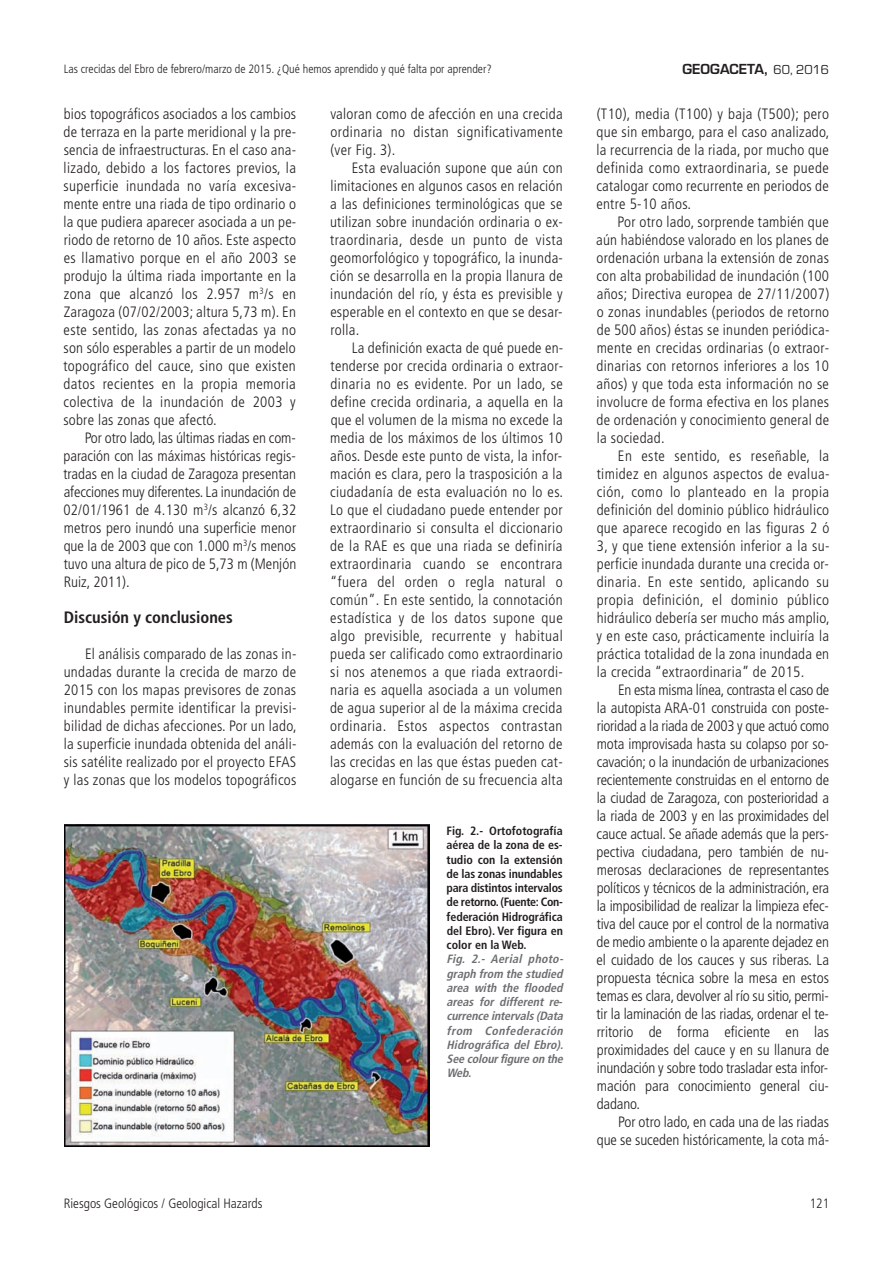
<style>
.page{position:relative;width:893px;height:1263px;background:#fff}
.page>*{position:absolute;margin:0;border:0;box-sizing:border-box;transform-origin:0 0}
.t1{font:700 condensed 16.5px "Frutiger";color:#231f20}
.t2{font:300 condensed 15px/18px "Frutiger LT Std";letter-spacing:.015em;color:#231f20;text-align:justify}
.t3{font:300 condensed 13.5px "Frutiger LT Std";color:#231f20}
.t4{font:600 13.5px "Eurostile";color:#231f20}
.t5{font:700 condensed 12px/14.2px "Frutiger";letter-spacing:-.01em;color:#231f20;text-align:justify}
.t6{font:italic 700 condensed 12px/14.2px "Frutiger";color:#6c6d70;text-align:justify}
.t7{font:300 condensed 12px "Frutiger LT Std";color:#231f20}
.s1{font-weight:400}
</style>
<div class="page">
<img style="left:65px;top:825px;width:365px;height:322px">
<p class="t7" style="left:64px;top:64px;width:429px">Las crecidas del Ebro de febrero/marzo de 2015. ¿Qué hemos aprendido y qué falta por aprender?</p>
<p class="t4" style="left:682px;top:64px;width:148px">GEOGACETA, <span class="s1">60, 2016</span></p>
<p class="t2" style="left:63px;top:106px;width:235px">bios topográficos asociados a los cambios de terraza en la parte meridional y la pre&shy;sencia de infraestructuras. En el caso ana&shy;lizado, debido a los factores previos, la superficie inundada no varía excesiva&shy;mente entre una riada de tipo ordinario o la que pudiera aparecer asociada a un pe&shy;riodo de retorno de 10 años. Este aspecto es llamativo porque en el año 2003 se produjo la última riada importante en la zona que alcanzó los 2.957 m<sup>3</sup>/s en Zaragoza (07/02/2003; altura 5,73 m). En este sentido, las zonas afectadas ya no son sólo esperables a partir de un modelo topográfico del cauce, sino que existen datos recientes en la propia memoria colectiva de la inundación de 2003 y sobre las zonas que afectó.</p>
<p class="t2" style="left:63px;top:430px;width:234px;text-indent:21px">Por otro lado, las últimas riadas en com&shy;paración con las máximas históricas regis&shy;tradas en la ciudad de Zaragoza presentan afecciones muy diferentes. La inundación de 02/01/1961 de 4.130 m<sup>3</sup>/s alcanzó 6,32 metros pero inundó una superficie menor que la de 2003 que con 1.000 m<sup>3</sup>/s menos tuvo una altura de pico de 5,73 m (Menjón Ruiz, 2011).</p>
<p class="t1" style="left:64px;top:611px;width:171px">Discusión y conclusiones</p>
<p class="t2" style="left:64px;top:646px;width:235px;text-indent:21px">El análisis comparado de las zonas in&shy;undadas durante la crecida de marzo de 2015 con los mapas previsores de zonas inundables permite identificar la previsi&shy;bilidad de dichas afecciones. Por un lado, la superficie inundada obtenida del análi&shy;sis satélite realizado por el proyecto EFAS y las zonas que los modelos topográficos</p>
<p class="t2" style="left:330px;top:106px;width:234px">valoran como de afección en una crecida ordinaria no distan significativamente (ver Fig. 3).</p>
<p class="t2" style="left:330px;top:160px;width:235px;text-indent:22px">Esta evaluación supone que aún con limitaciones en algunos casos en relación a las definiciones terminológicas que se utilizan sobre inundación ordinaria o ex&shy;traordinaria, desde un punto de vista geomorfológico y topográfico, la inunda&shy;ción se desarrolla en la propia llanura de inundación del río, y ésta es previsible y esperable en el contexto en que se desar&shy;rolla.</p>
<p class="t2" style="left:330px;top:340px;width:235px;text-indent:22px">La definición exacta de qué puede en&shy;tenderse por crecida ordinaria o extraor&shy;dinaria no es evidente. Por un lado, se define crecida ordinaria, a aquella en la que el volumen de la misma no excede la media de los máximos de los últimos 10 años. Desde este punto de vista, la infor&shy;mación es clara, pero la trasposición a la ciudadanía de esta evaluación no lo es.<br>Lo que el ciudadano puede entender por extraordinario si consulta el diccionario de la RAE es que una riada se definiría extraordinaria cuando se encontrara “fuera del orden o regla natural o común”. En este sentido, la connotación estadística y de los datos supone que algo previsible, recurrente y habitual pueda ser calificado como extraordinario si nos atenemos a que riada extraordi&shy;naria es aquella asociada a un volumen de agua superior al de la máxima crecida ordinaria. Estos aspectos contrastan además con la evaluación del retorno de las crecidas en las que éstas pueden cat&shy;alogarse en función de su frecuencia alta</p>
<p class="t5" style="left:446px;top:825px;width:118px">Fig. 2.- Ortofotografía aérea de la zona de es&shy;tudio con la extensión de las zonas inundables para distintos intervalos de retorno. (Fuente: Con&shy;federación Hidrográfica del Ebro). Ver figura en color en la Web.</p>
<p class="t6" style="left:446px;top:953px;width:121px">Fig. 2.- Aerial photo&shy;graph from the studied area with the flooded areas for different re&shy;currence intervals(Data from Confederación Hidrográfica del Ebro).<br>See colourfigure on the Web.</p>
<p class="t2" style="left:596px;top:106px;width:235px">(T10), media (T100) y baja (T500); pero que sin embargo, para el caso analizado, la recurrencia de la riada, por mucho que definida como extraordinaria, se puede catalogar como recurrente en periodos de entre 5-10 años.</p>
<p class="t2" style="left:596px;top:214px;width:235px;text-indent:21px">Por otro lado, sorprende también que aún habiéndose valorado en los planes de ordenación urbana la extensión de zonas con alta probabilidad de inundación (100 años; Directiva europea de 27/11/2007) o zonas inundables (periodos de retorno de 500 años) éstas se inunden periódica&shy;mente en crecidas ordinarias (o extraor&shy;dinarias con retornos inferiores a los 10 años) y que toda esta información no se involucre de forma efectiva en los planes de ordenación y conocimiento general de la sociedad.</p>
<p class="t2" style="left:597px;top:448px;width:234px;text-indent:21px">En este sentido, es reseñable, la timidez en algunos aspectos de evalua&shy;ción, como lo planteado en la propia definición del dominio público hidráulico que aparece recogido en las figuras 2 ó 3, y que tiene extensión inferior a la su&shy;perficie inundada durante una crecida or&shy;dinaria. En este sentido, aplicando su propia definición, el dominio público hidráulico debería ser mucho más amplio, y en este caso, prácticamente incluiría la práctica totalidad de la zona inundada en la crecida “extraordinaria” de 2015.</p>
<p class="t2" style="left:596px;top:682px;width:234px;text-indent:21px">En esta misma línea, contrasta el caso de la autopista ARA-01 construida con poste&shy;rioridad a la riada de 2003 y que actuó como mota improvisada hasta su colapso por so&shy;cavación; o la inundación de urbanizaciones recientemente construidas en el entorno de la ciudad de Zaragoza, con posterioridad a la riada de 2003 y en las proximidades del cauce actual. Se añade además que la pers&shy;pectiva ciudadana, pero también de nu&shy;merosas declaraciones de representantes políticos y técnicos de la administración, era la imposibilidad de realizar la limpieza efec&shy;tiva del cauce por el control de la normativa de medio ambiente o la aparente dejadez en el cuidado de los cauces y sus riberas. La propuesta técnica sobre la mesa en estos temas es clara, devolver al río su sitio, permi&shy;tir la laminación de las riadas, ordenar el te&shy;rritorio de forma eficiente en las proximidades del cauce y en su llanura de inundación y sobre todo trasladar esta infor&shy;mación para conocimiento general ciu&shy;dadano.</p>
<p class="t2" style="left:597px;top:1114px;width:234px;text-align:right">Por otro lado, en cada una de las riadas que se suceden históricamente, la cota má-</p>
<p class="t3" style="left:64px;top:1198px;width:200px">Riesgos Geológicos / Geological Hazards</p>
<p class="t3" style="left:810px;top:1198px;width:21px">121</p>
</div>
